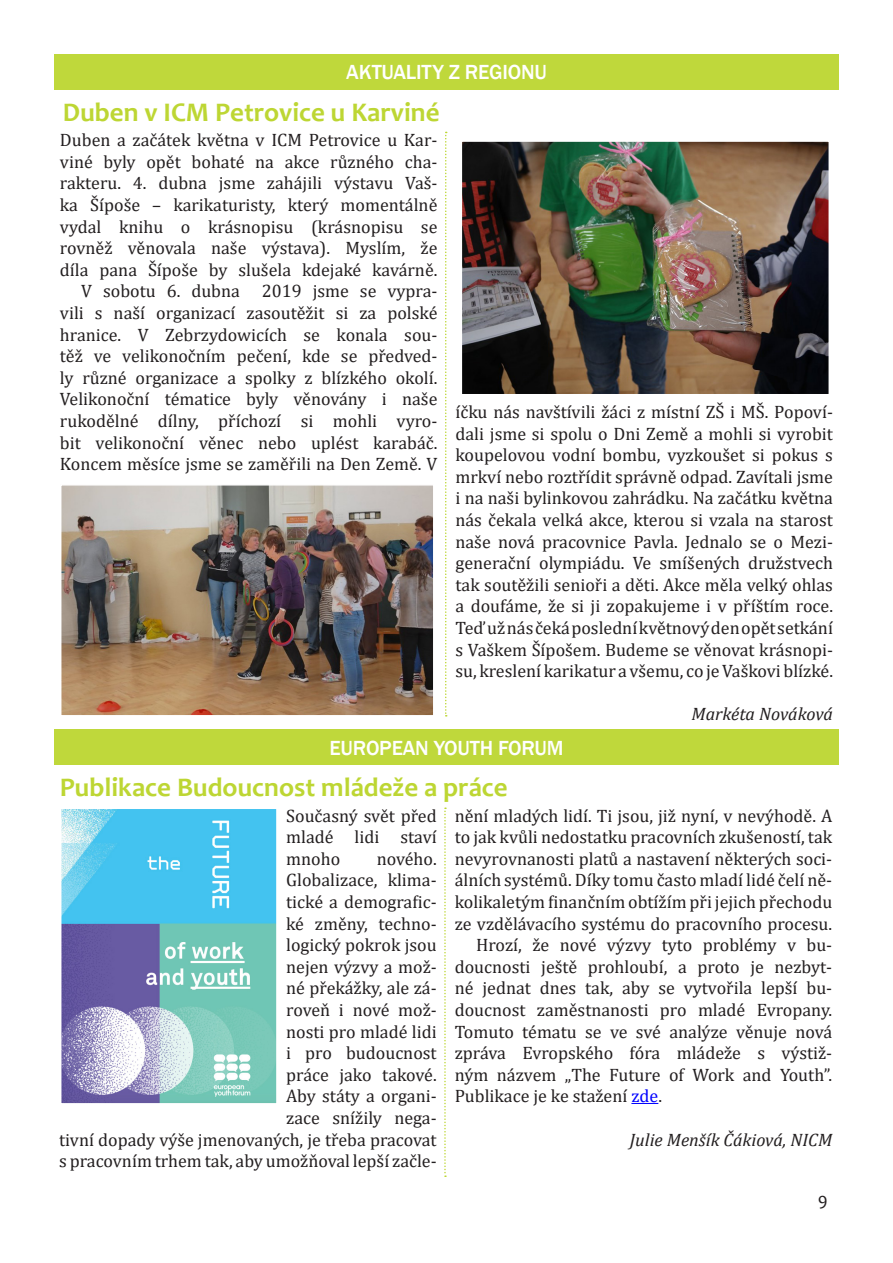
<style>
.page{position:relative;width:893px;height:1263px;background:#fff}
.page>*{position:absolute;margin:0;border:0;box-sizing:border-box;transform-origin:0 0}
.t1{font:700 27px "Candara";color:#bdd633}
.t2{font:500 21px "Franklin Gothic";letter-spacing:-.01em;color:#fff}
.t3{font:18px/21.6px "Cambria";color:#231f20;text-align:justify}
.t4{font:italic 18px "Cambria";color:#231f20}
.t5{font:18px "Candara";color:#231f20}
.s1{color:#00f}
</style>
<div class="page">
<div style="left:54px;top:54px;width:785px;height:36px;background:#bfd83b"></div>
<img style="left:464px;top:143px;width:363px;height:249px">
<div style="left:461px;top:140px;width:369px;height:255px;border:2px solid #fff"></div>
<img style="left:63px;top:487px;width:368px;height:226px">
<div style="left:60px;top:484px;width:374px;height:232px;border:2px solid #fff"></div>
<svg style="left:445px;top:132px;width:2px;height:584px"></svg>
<div style="left:54px;top:729px;width:785px;height:36px;background:#bfd83b"></div>
<svg style="left:631px;top:1103px;width:27px;height:1px"></svg>
<img style="left:63px;top:810px;width:212px;height:291px">
<div style="left:60px;top:807px;width:218px;height:297px;border:2px solid #fff"></div>
<svg style="left:444px;top:807px;width:2px;height:370px"></svg>
<p class="t2" style="left:346px;top:59px;width:202px">AKTUALITY Z REGIONU</p>
<p class="t1" style="left:63px;top:95px;width:378px">Duben v ICM Petrovice u Karviné</p>
<p class="t3" style="left:60px;top:129px;width:379px">Duben a začátek května v ICM Petrovice u Kar&shy;viné byly opět bohaté na akce různého cha&shy;rakteru. 4. dubna jsme zahájili výstavu Vaš&shy;ka Šípoše – karikaturisty, který momentálně vydal knihu o krásnopisu (krásnopisu se rovněž věnovala naše výstava). Myslím, že díla pana Šípoše by slušela kdejaké kavárně.</p>
<p class="t3" style="left:60px;top:280px;width:379px;text-indent:21px">V sobotu 6. dubna 2019 jsme se vypra&shy;vili s naší organizací zasoutěžit si za polské hranice. V Zebrzydowicích se konala sou&shy;těž ve velikonočním pečení, kde se předved&shy;ly různé organizace a spolky z blízkého okolí.</p>
<p class="t3" style="left:60px;top:388px;width:379px">Velikonoční tématice byly věnovány i naše rukodělné dílny, příchozí si mohli vyro&shy;bit velikonoční věnec nebo uplést karabáč.</p>
<p class="t3" style="left:60px;top:453px;width:379px">Koncem měsíce jsme se zaměřili na Den Země. V</p>
<p class="t3" style="left:455px;top:401px;width:379px">íčku nás navštívili žáci z místní ZŠ i MŠ. Popoví&shy;dali jsme si spolu o Dni Země a mohli si vyrobit koupelovou vodní bombu, vyzkoušet si pokus s mrkví nebo roztřídit správně odpad. Zavítali jsme i na naši bylinkovou zahrádku. Na začátku května nás čekala velká akce, kterou si vzala na starost naše nová pracovnice Pavla. Jednalo se o Mezi&shy;generační olympiádu. Ve smíšených družstvech tak soutěžili senioři a děti. Akce měla velký ohlas a doufáme, že si ji zopakujeme i v příštím roce.</p>
<p class="t3" style="left:455px;top:617px;width:379px">Teď už nás čeká poslední květnový den opět setkání s Vaškem Šípošem. Budeme se věnovat krásnopi&shy;su, kreslení karikatur a všemu, co je Vaškovi blízké.</p>
<p class="t4" style="left:692px;top:701px;width:143px">Markéta Nováková</p>
<p class="t2" style="left:330px;top:734px;width:236px">EUROPEAN YOUTH FORUM</p>
<p class="t1" style="left:60px;top:770px;width:449px">Publikace Budoucnost mládeže a práce</p>
<p class="t3" style="left:286px;top:804px;width:152px">Současný svět před mladé lidi staví mnoho</p>
<p class="t3" style="left:455px;top:804px;width:379px">nění mladých lidí. Ti jsou, již nyní, v nevýhodě. A to jak kvůli nedostatku pracovních zkušeností, tak nevyrovnanosti platů a nastavení některých soci&shy;álních systémů. Díky tomu často mladí lidé čelí ně&shy;kolikaletým finančním obtížím při jejich přechodu ze vzdělávacího systému do pracovního procesu.</p>
<p class="t3" style="left:455px;top:934px;width:379px;text-indent:21px">Hrozí, že nové výzvy tyto problémy v bu&shy;doucnosti ještě prohloubí, a proto je nezbyt&shy;né jednat dnes tak, aby se vytvořila lepší bu&shy;doucnost zaměstnanosti pro mladé Evropany.</p>
<p class="t3" style="left:455px;top:1020px;width:379px">Tomuto tématu se ve své analýze věnuje nová zpráva Evropského fóra mládeže s výstiž&shy;ným názvem „The Future of Work and Youth”.</p>
<p class="t3" style="left:455px;top:1085px;width:209px">Publikace je ke stažení <span class="s1">zde</span>.</p>
<p class="t4" style="left:630px;top:1127px;width:204px">Julie Menšík Čákiová, NICM</p>
<p class="t3" style="left:286px;top:848px;width:152px;text-indent:91px">nového.<br>Globalizace, klima&shy;tické a demografic&shy;ké změny, techno&shy;logický pokrok jsou nejen výzvy a mož&shy;né překážky, ale zá&shy;roveň i nové mož&shy;nosti pro mladé lidi i pro budoucnost práce jako takové.</p>
<p class="t3" style="left:59px;top:1085px;width:379px;text-align:right">Aby státy a organi-<br>zace snížily nega-<br>tivní dopady výše jmenovaných, je třeba pracovat s pracovním trhem tak, aby umožňoval lepší začle-</p>
<p class="t5" style="left:818px;top:1188px;width:11px">9</p>
</div>
